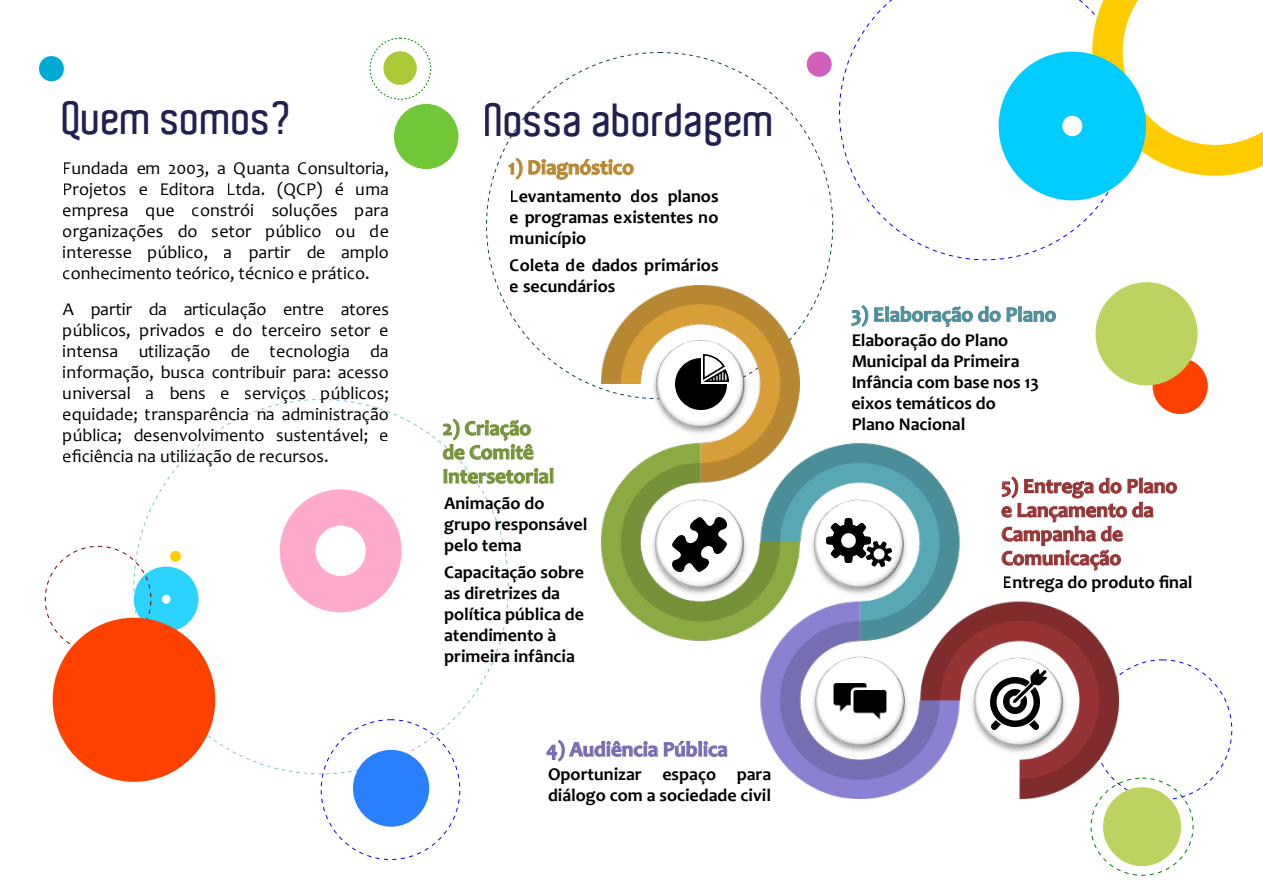
<style>
.page{position:relative;width:1263px;height:893px;background:#fff}
.page>*{position:absolute;margin:0;border:0;box-sizing:border-box;transform-origin:0 0}
.t1{font:600 45.15px "Aldo";color:#212151}
.t2{font:700 21px/24px "Candara";color:#963334}
.t3{font:700 21px/24px "Candara";color:#769238}
.t4{font:700 21px "Candara";color:#4a8e9a}
.t5{font:700 21px "Candara";color:#766eb3}
.t6{font:700 21px "Candara";color:#b88731}
.t7{font:18px/21px "Candara";color:#000;text-align:justify}
.t8{font:700 18px/21px "Candara";color:#000}
</style>
<div class="page">
<div style="left:170px;top:551px;width:11px;height:11px;background:#fc0;border-radius:50%"></div>
<div style="left:134px;top:567px;width:64px;height:65px;background:#2ad4ff;border-radius:50%"></div>
<div style="left:162px;top:595px;width:9px;height:9px;background:#fff;border-radius:50%"></div>
<div style="left:370px;top:38px;width:61px;height:61px;border:1px dashed #008000;border-radius:50%"></div>
<div style="left:383px;top:51px;width:34px;height:34px;background:#abc837;border-radius:50%"></div>
<div style="left:394px;top:104px;width:64px;height:65px;background:#71c837;border-radius:50%"></div>
<div style="left:1152px;top:358px;width:56px;height:56px;background:#ff4100;border-radius:50%"></div>
<div style="left:1095px;top:282px;width:102px;height:103px;background:#bcd35f;border-radius:50%"></div>
<svg style="left:839px;top:0;width:288px;height:260px"></svg>
<div style="left:353px;top:750px;width:76px;height:77px;background:#2a7fff;border-radius:50%"></div>
<div style="left:807px;top:52px;width:25px;height:25px;background:#d35fbc;border-radius:50%"></div>
<svg style="left:1092px;top:0;width:171px;height:176px"></svg>
<div style="left:39px;top:56px;width:25px;height:25px;background:#00aad4;border-radius:50%"></div>
<div style="left:53px;top:618px;width:162px;height:164px;background:#ff4100;border-radius:50%"></div>
<div style="left:1103px;top:787px;width:78px;height:79px;background:#bcd35f;border-radius:50%"></div>
<div style="left:280px;top:489px;width:122px;height:123px;background:#fac;border-radius:50%"></div>
<div style="left:316px;top:526px;width:50px;height:50px;background:#fff;border-radius:50%"></div>
<img style="left:602px;top:285px;width:516px;height:514px">
<img style="left:673px;top:517px;width:54px;height:54px">
<img style="left:827px;top:518px;width:64px;height:48px">
<img style="left:991px;top:670px;width:55px;height:60px">
<img style="left:675px;top:354px;width:53px;height:55px">
<svg style="left:508px;top:158px;width:14px;height:22px"></svg>
<svg style="left:528px;top:159px;width:106px;height:21px"></svg>
<svg style="left:443px;top:419px;width:90px;height:41px"></svg>
<svg style="left:443px;top:468px;width:110px;height:16px"></svg>
<svg style="left:851px;top:305px;width:17px;height:22px"></svg>
<svg style="left:874px;top:306px;width:127px;height:21px"></svg>
<svg style="left:1007px;top:306px;width:49px;height:16px"></svg>
<svg style="left:546px;top:740px;width:112px;height:22px"></svg>
<svg style="left:664px;top:741px;width:63px;height:16px"></svg>
<svg style="left:1001px;top:477px;width:176px;height:93px"></svg>
<div style="left:999px;top:52px;width:147px;height:148px;background:#0cf;border-radius:50%"></div>
<div style="left:1062px;top:116px;width:20px;height:20px;background:#fff;border-radius:50%"></div>
<h1 class="t1" style="left:63px;top:93px;width:231px">Quem somos?</h1>
<p class="t7" style="left:63px;top:157px;width:328px">Fundada em 2003, a Quanta Consultoria, Projetos e Editora Ltda. (QCP) é uma empresa que constrói soluções para organizações do setor público ou de interesse público, a partir de amplo conhecimento teórico, técnico e prático.</p>
<p class="t7" style="left:63px;top:298px;width:328px">A partir da articulação entre atores públicos, privados e do terceiro setor e intensa utilização de tecnologia da informação, busca contribuir para: acesso universal a bens e serviços públicos; equidade; transparência na administração pública; desenvolvimento sustentável; e eficiência na utilização de recursos.</p>
<h1 class="t1" style="left:485px;top:94px;width:292px">Nossa abordagem</h1>
<p class="t6" style="left:508px;top:154px;width:127px">1) Diagnóstico</p>
<p class="t8" style="left:510px;top:186px;width:210px;text-align:justify">Levantamento dos planos e programas existentes no município</p>
<p class="t8" style="left:510px;top:255px;width:210px">Coleta de dados primários e secundários</p>
<p class="t3" style="left:442px;top:416px;width:113px">2) Criação de Comitê<br>Intersetorial</p>
<p class="t8" style="left:444px;top:492px;width:145px">Animação do grupo responsável pelo tema</p>
<p class="t8" style="left:444px;top:561px;width:142px">Capacitação sobre as diretrizes da política pública de atendimento à primeira infância</p>
<p class="t5" style="left:546px;top:736px;width:183px">4) Audiência Pública</p>
<p class="t8" style="left:548px;top:763px;width:225px">Oportunizar espaço para diálogo com a sociedade civil</p>
<p class="t4" style="left:851px;top:301px;width:206px">3) Elaboração do Plano</p>
<p class="t8" style="left:851px;top:330px;width:189px">Elaboração do Plano<br>Municipal da Primeira<br>Infância com base nos 13 eixos temáticos do<br>Plano Nacional</p>
<p class="t2" style="left:1001px;top:474px;width:177px">5) Entrega do Plano e Lançamento da<br>Campanha de<br>Comunicação</p>
<p class="t8" style="left:1003px;top:572px;width:191px">Entrega do produto final</p>
</div>
